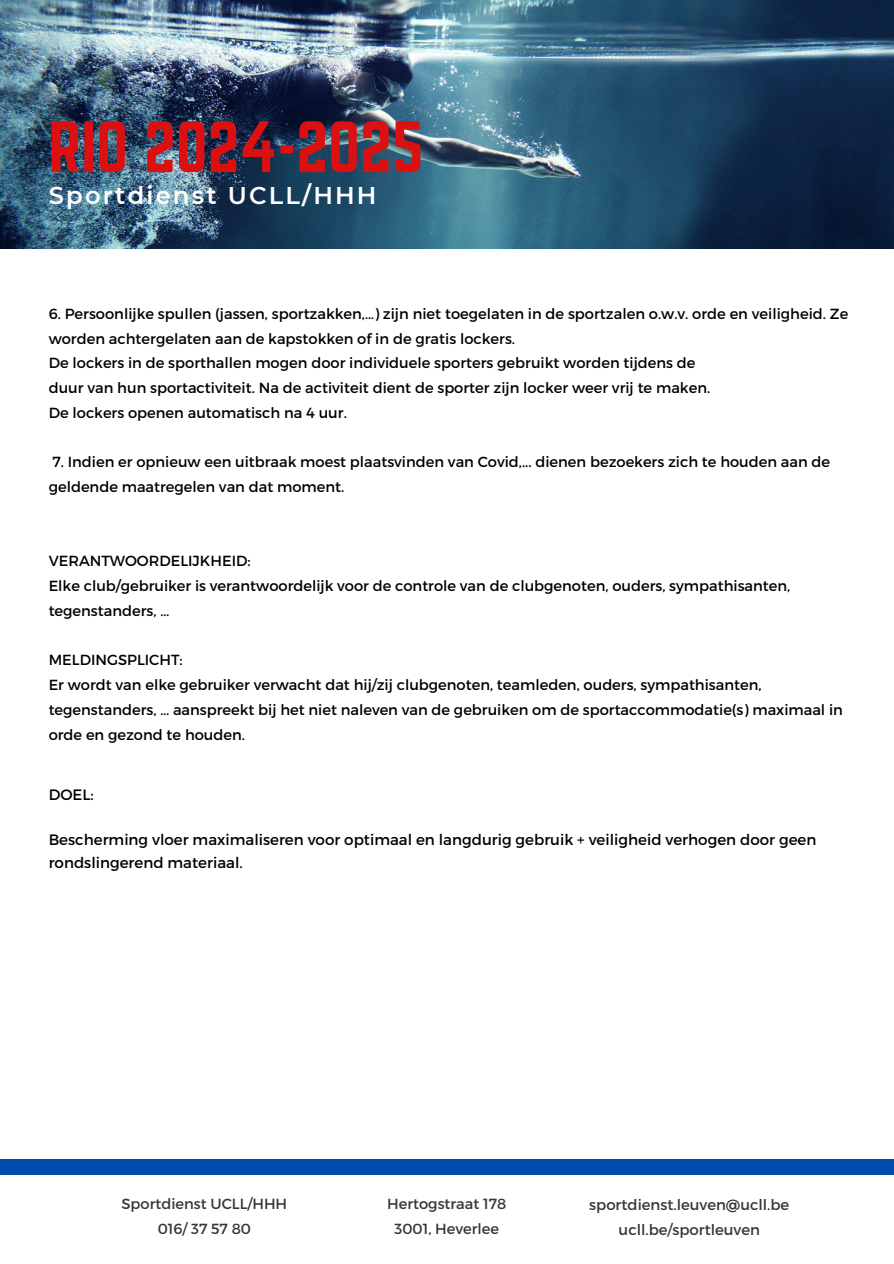
<style>
.page{position:relative;width:894px;height:1264px;background:#fff}
.page>*{position:absolute;margin:0;border:0;box-sizing:border-box;transform-origin:0 0}
.t1{font:63.6px "Norwester";color:#db1010}
.t2{font:600 24.15px "Montserrat";letter-spacing:.09em;color:#fff}
.t3{font:15px/22.5px "Montserrat";color:#000}
.t4{font:14.85px "Montserrat";color:#363633}
.t5{font:14.7px/24.8px "Montserrat";color:#000}
.t6{font:14.7px "Montserrat";color:#363633}
</style>
<div class="page">
<img style="left:0;top:0;width:892px;height:248px">
<div style="left:0;top:1159px;width:893px;height:15px;background:#004aad"></div>
<p class="t1" style="left:49px;top:108px;width:376px">RIO 2024-2025</p>
<p class="t2" style="left:49px;top:180px;width:329px">Sportdienst UCLL/HHH</p>
<p class="t5" style="left:49px;top:300px;width:800px">6. Persoonlijke spullen (jassen, sportzakken,…) zijn niet toegelaten in de sportzalen o.w.v. orde en veiligheid. Ze worden achtergelaten aan de kapstokken of in de gratis lockers.</p>
<p class="t5" style="left:49px;top:350px;width:648px">De lockers in de sporthallen mogen door individuele sporters gebruikt worden tijdens de</p>
<h3 class="t5" style="left:49px;top:375px;width:663px">duur van hun sportactiviteit. Na de activiteit dient de sporter zijn locker weer vrij te maken.</h3>
<p class="t5" style="left:49px;top:399px;width:299px">De lockers openen automatisch na 4 uur.</p>
<p class="t5" style="left:49px;top:449px;width:782px">7. Indien er opnieuw een uitbraak moest plaatsvinden van Covid,... dienen bezoekers zich te houden aan de geldende maatregelen van dat moment.</p>
<p class="t5" style="left:49px;top:548px;width:203px">VERANTWOORDELIJKHEID:</p>
<p class="t5" style="left:49px;top:573px;width:743px">Elke club/gebruiker is verantwoordelijk voor de controle van de clubgenoten, ouders, sympathisanten, tegenstanders, …</p>
<p class="t5" style="left:49px;top:647px;width:135px">MELDINGSPLICHT:</p>
<p class="t5" style="left:49px;top:672px;width:795px">Er wordt van elke gebruiker verwacht dat hij/zij clubgenoten, teamleden, ouders, sympathisanten, tegenstanders, … aanspreekt bij het niet naleven van de gebruiken om de sportaccommodatie(s) maximaal in orde en gezond te houden.</p>
<p class="t3" style="left:49px;top:782px;width:46px">DOEL:</p>
<p class="t3" style="left:49px;top:827px;width:769px">Bescherming vloer maximaliseren voor optimaal en langdurig gebruik + veiligheid verhogen door geen rondslingerend materiaal.</p>
<h1 class="t6" style="left:121px;top:1194px;width:167px">Sportdienst UCLL/HHH</h1>
<h2 class="t6" style="left:158px;top:1219px;width:95px">016/ 37 57 80</h2>
<p class="t6" style="left:387px;top:1194px;width:121px">Hertogstraat 178</p>
<p class="t6" style="left:394px;top:1219px;width:106px">3001, Heverlee</p>
<p class="t4" style="left:589px;top:1195px;width:201px">sportdienst.leuven@ucll.be</p>
<p class="t4" style="left:618px;top:1220px;width:143px">ucll.be/sportleuven</p>
</div>
